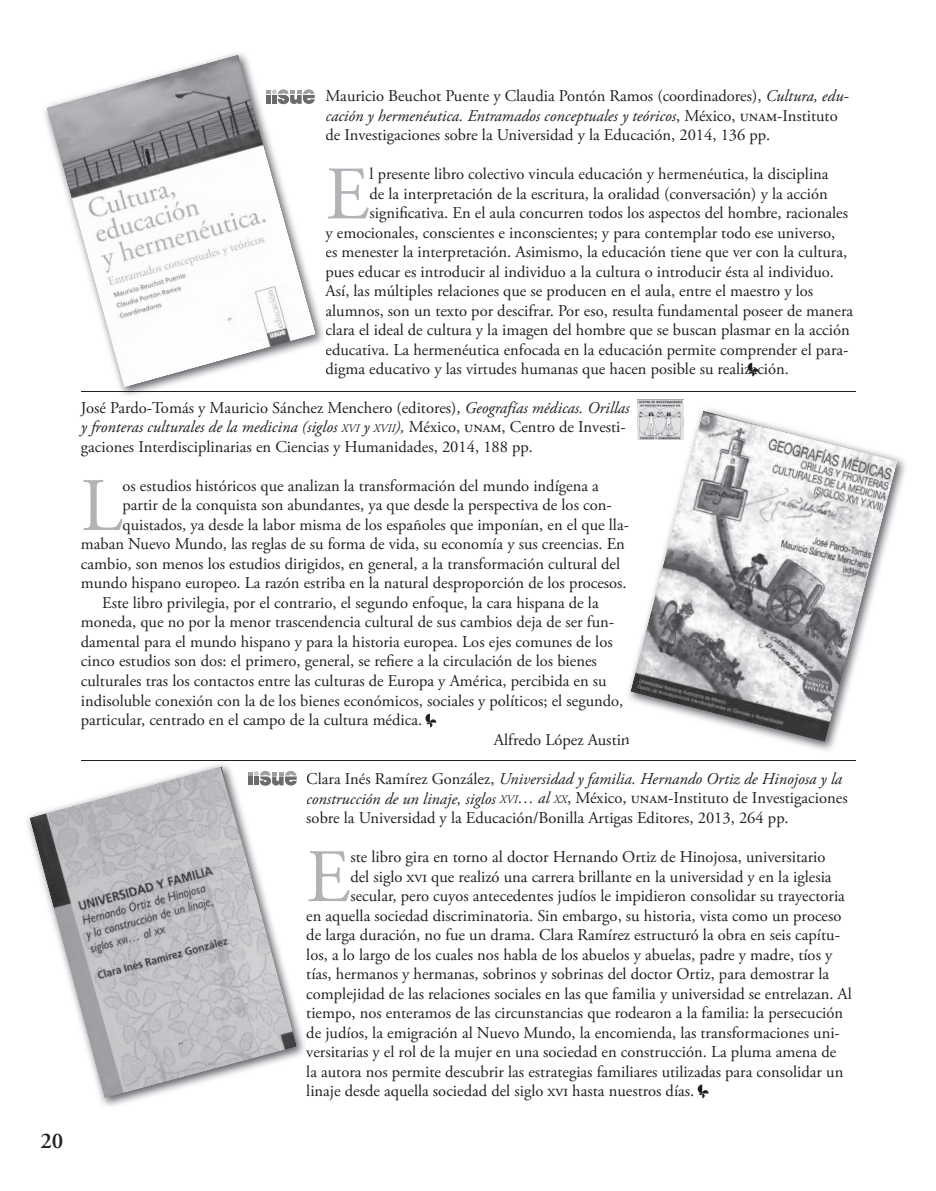
<style>
.page{position:relative;width:936px;height:1191px;background:#fff}
.page>*{position:absolute;margin:0;border:0;box-sizing:border-box;transform-origin:0 0}
.t1{font:75.3px "Adobe Garamond Pro";color:#b2b3b7}
.t2{font:600 22.5px "Adobe Garamond";color:#231f20}
.t3{font:16.5px/19.5px "Adobe Garamond Pro";color:#231f20}
.s1{font-style:italic}
.s2{font-style:italic;font-size:11.55px}
</style>
<div class="page">
<img style="left:637px;top:400px;width:46px;height:6px">
<svg style="left:425px;top:713px;width:11px;height:14px"></svg>
<svg style="left:747px;top:363px;width:11px;height:13px"></svg>
<svg style="left:697px;top:1084px;width:11px;height:14px"></svg>
<img style="left:44px;top:53px;width:280px;height:343px">
<img style="left:46px;top:54px;width:270px;height:333px">
<img style="left:27px;top:764px;width:278px;height:342px">
<img style="left:29px;top:766px;width:268px;height:332px">
<img style="left:628px;top:406px;width:278px;height:344px">
<img style="left:628px;top:732px;width:1px;height:16px">
<img style="left:630px;top:411px;width:267px;height:331px">
<hr style="left:81px;top:391px;width:774px;height:1px;background:#231f20">
<hr style="left:81px;top:760px;width:774px;height:1px;background:#231f20">
<svg style="left:266px;top:89px;width:49px;height:15px"></svg>
<svg style="left:248px;top:771px;width:49px;height:14px"></svg>
<h2 class="t2" style="left:40px;top:1132px;width:24px">20</h2>
<p class="t3" style="left:325px;top:88px;width:525px">Mauricio Beuchot Puente y Claudia Pontón Ramos (coordinadores), <span class="s1">Cultura, edu&shy;cación y hermenéutica. Entramados conceptuales y teóricos</span>, México, unam-Instituto de Investigaciones sobre la Universidad y la Educación, 2014, 136 pp.</p>
<h1 class="t1" style="left:325px;top:164px;width:45px">E</h1>
<p class="t3" style="left:369px;top:166px;width:460px">l presente libro colectivo vincula educación y hermenéutica, la disciplina</p>
<p class="t3" style="left:369px;top:185px;width:459px">de la interpretación de la escritura, la oralidad (conversación) y la acción</p>
<p class="t3" style="left:369px;top:205px;width:480px">significativa. En el aula concurren todos los aspectos del hombre, racionales</p>
<p class="t3" style="left:325px;top:224px;width:511px">y emocionales, conscientes e inconscientes; y para contemplar todo ese universo,</p>
<p class="t3" style="left:325px;top:244px;width:523px">es menester la interpretación. Asimismo, la educación tiene que ver con la cultura,</p>
<p class="t3" style="left:325px;top:263px;width:510px">pues educar es introducir al individuo a la cultura o introducir ésta al individuo.</p>
<p class="t3" style="left:325px;top:283px;width:489px">Así, las múltiples relaciones que se producen en el aula, entre el maestro y los</p>
<p class="t3" style="left:325px;top:302px;width:529px">alumnos, son un texto por descifrar. Por eso, resulta fundamental poseer de manera</p>
<p class="t3" style="left:325px;top:322px;width:526px">clara el ideal de cultura y la imagen del hombre que se buscan plasmar en la acción</p>
<p class="t3" style="left:325px;top:341px;width:524px">educativa. La hermenéutica enfocada en la educación permite comprender el para-</p>
<p class="t3" style="left:325px;top:361px;width:465px">digma educativo y las virtudes humanas que hacen posible su realización.</p>
<p class="t3" style="left:81px;top:399px;width:550px">José Pardo-Tomás y Mauricio Sánchez Menchero (editores), <span class="s1">Geografías médicas. Orillas y fronteras culturales de la medicina (siglos</span> <span class="s2">XVI</span> <span class="s1">y</span> <span class="s2">XVII</span><span class="s1">),</span> México, unam, Centro de Investi&shy;gaciones Interdisciplinarias en Ciencias y Humanidades, 2014, 188 pp.</p>
<h1 class="t1" style="left:81px;top:476px;width:43px">L</h1>
<p class="t3" style="left:122px;top:477px;width:478px">os estudios históricos que analizan la transformación del mundo indígena a</p>
<p class="t3" style="left:122px;top:497px;width:490px">partir de la conquista son abundantes, ya que desde la perspectiva de los con-</p>
<p class="t3" style="left:122px;top:516px;width:508px">quistados, ya desde la labor misma de los españoles que imponían, en el que lla-</p>
<p class="t3" style="left:81px;top:536px;width:545px">maban Nuevo Mundo, las reglas de su forma de vida, su economía y sus creencias. En</p>
<p class="t3" style="left:81px;top:555px;width:541px">cambio, son menos los estudios dirigidos, en general, a la transformación cultural del</p>
<p class="t3" style="left:81px;top:575px;width:547px">mundo hispano europeo. La razón estriba en la natural desproporción de los procesos.</p>
<p class="t3" style="left:102px;top:594px;width:498px">Este libro privilegia, por el contrario, el segundo enfoque, la cara hispana de la</p>
<p class="t3" style="left:81px;top:614px;width:534px">moneda, que no por la menor trascendencia cultural de sus cambios deja de ser fun-</p>
<p class="t3" style="left:81px;top:633px;width:533px">damental para el mundo hispano y para la historia europea. Los ejes comunes de los</p>
<p class="t3" style="left:81px;top:653px;width:517px">cinco estudios son dos: el primero, general, se refiere a la circulación de los bienes</p>
<p class="t3" style="left:81px;top:672px;width:527px">culturales tras los contactos entre las culturas de Europa y América, percibida en su</p>
<p class="t3" style="left:81px;top:692px;width:544px">indisoluble conexión con la de los bienes económicos, sociales y políticos; el segundo,</p>
<p class="t3" style="left:81px;top:711px;width:343px">particular, centrado en el campo de la cultura médica.</p>
<p class="t3" style="left:494px;top:731px;width:137px">Alfredo López Austin</p>
<p class="t3" style="left:306px;top:770px;width:543px">Clara Inés Ramírez González, <span class="s1">Universidad y familia. Hernando Ortiz de Hinojosa y la construcción de un linaje, siglos</span> <span class="s2">XVI</span><span class="s1">… al</span> <span class="s2">XX</span>, México, unam-Instituto de Investigaciones sobre la Universidad y la Educación/Bonilla Artigas Editores, 2013, 264 pp.</p>
<h1 class="t1" style="left:306px;top:847px;width:45px">E</h1>
<p class="t3" style="left:350px;top:848px;width:476px">ste libro gira en torno al doctor Hernando Ortiz de Hinojosa, universitario</p>
<p class="t3" style="left:350px;top:868px;width:483px">del siglo xvi que realizó una carrera brillante en la universidad y en la iglesia</p>
<p class="t3" style="left:350px;top:887px;width:496px">secular, pero cuyos antecedentes judíos le impidieron consolidar su trayectoria</p>
<p class="t3" style="left:306px;top:907px;width:536px">en aquella sociedad discriminatoria. Sin embargo, su historia, vista como un proceso</p>
<p class="t3" style="left:306px;top:926px;width:535px">de larga duración, no fue un drama. Clara Ramírez estructuró la obra en seis capítu-</p>
<p class="t3" style="left:306px;top:946px;width:527px">los, a lo largo de los cuales nos habla de los abuelos y abuelas, padre y madre, tíos y</p>
<p class="t3" style="left:306px;top:965px;width:524px">tías, hermanos y hermanas, sobrinos y sobrinas del doctor Ortiz, para demostrar la</p>
<p class="t3" style="left:306px;top:985px;width:547px">complejidad de las relaciones sociales en las que familia y universidad se entrelazan. Al</p>
<p class="t3" style="left:306px;top:1004px;width:538px">tiempo, nos enteramos de las circunstancias que rodearon a la familia: la persecución</p>
<p class="t3" style="left:306px;top:1024px;width:535px">de judíos, la emigración al Nuevo Mundo, la encomienda, las transformaciones uni-</p>
<p class="t3" style="left:306px;top:1043px;width:531px">versitarias y el rol de la mujer en una sociedad en construcción. La pluma amena de</p>
<p class="t3" style="left:306px;top:1063px;width:538px">la autora nos permite descubrir las estrategias familiares utilizadas para consolidar un</p>
<p class="t3" style="left:306px;top:1082px;width:389px">linaje desde aquella sociedad del siglo xvi hasta nuestros días.</p>
</div>
